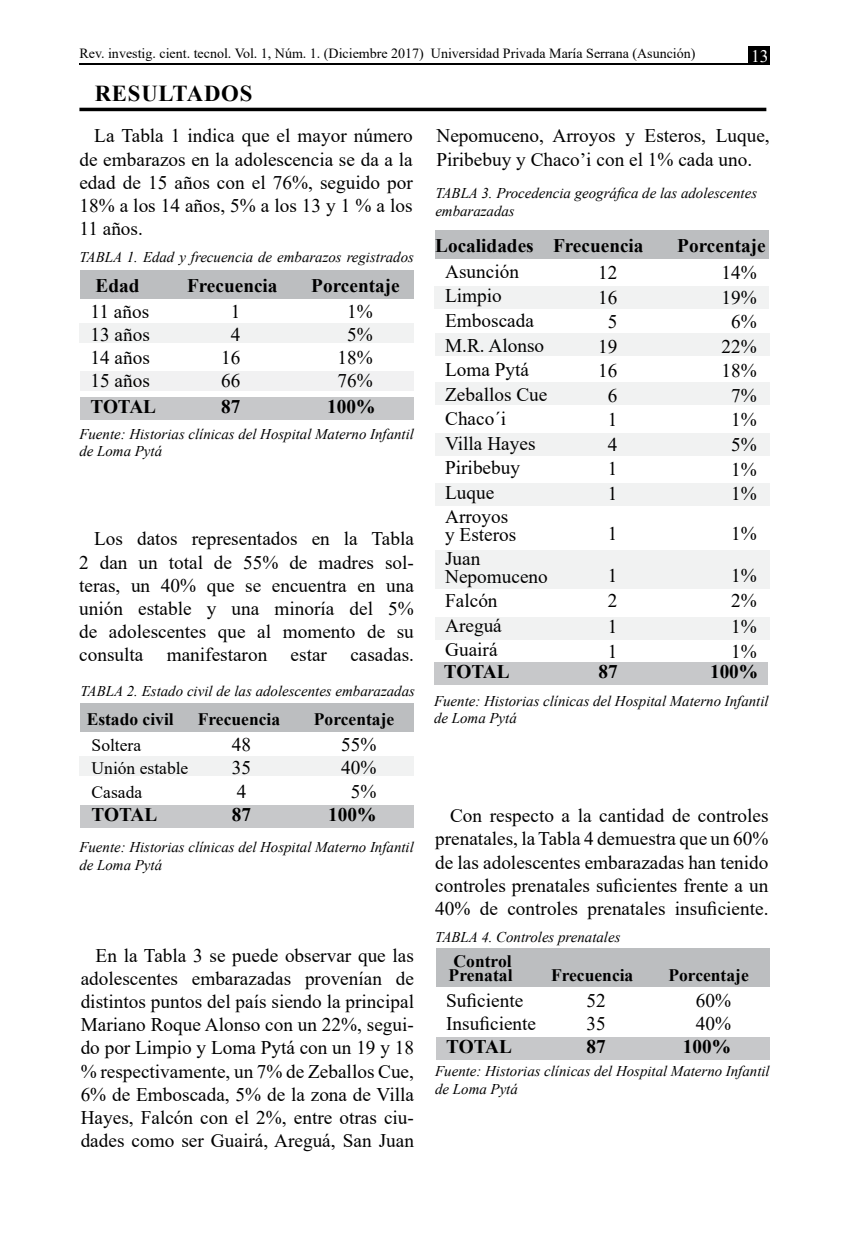
<style>
.page{position:relative;width:844px;height:1241px;background:#fff}
.page>*{position:absolute;margin:0;border:0;box-sizing:border-box;transform-origin:0 0}
.t1{font:700 22.75px "Times New Roman";letter-spacing:.035em;color:#000}
.t2{font:19.25px/24.5px "Times New Roman";color:#000}
.t3{font:700 19.25px "Times New Roman";color:#000}
.t4{font:700 17.5px/14px "Times New Roman";color:#000}
.t5{font:17.5px "Times New Roman";color:#000}
.t6{font:17.5px "Times New Roman";color:#fff}
.t7{font:italic 14.88px/17.8px "Times New Roman";color:#000}
.t8{font:14px "Times New Roman";color:#000}
</style>
<div class="page">
<hr style="left:79px;top:63px;width:690px;height:2px;background:#000">
<div style="left:748px;top:46px;width:21px;height:17px;background:#000"></div>
<div style="left:79px;top:108px;width:687px;height:3px;border:2px solid #000"></div>
<div style="left:80px;top:371px;width:334px;height:20px;background:#f1f1f2"></div>
<div style="left:79px;top:323px;width:335px;height:20px;background:#f1f2f2"></div>
<div style="left:80px;top:270px;width:334px;height:28px;background:#bcbec0"></div>
<div style="left:81px;top:397px;width:333px;height:23px;background:#c7c8ca"></div>
<div style="left:434px;top:286px;width:334px;height:23px;background:#f1f2f2"></div>
<div style="left:435px;top:333px;width:334px;height:23px;background:#f1f2f2"></div>
<div style="left:435px;top:382px;width:334px;height:23px;background:#f1f2f2"></div>
<div style="left:435px;top:432px;width:334px;height:23px;background:#f1f2f2"></div>
<div style="left:435px;top:483px;width:334px;height:22px;background:#f1f2f2"></div>
<div style="left:435px;top:616px;width:334px;height:23px;background:#f1f2f2"></div>
<div style="left:435px;top:550px;width:334px;height:39px;background:#f1f2f2"></div>
<div style="left:435px;top:230px;width:333px;height:28px;background:#bcbec0"></div>
<div style="left:434px;top:662px;width:333px;height:23px;background:#c7c8ca"></div>
<div style="left:79px;top:756px;width:335px;height:20px;background:#f1f2f2"></div>
<div style="left:80px;top:703px;width:334px;height:28px;background:#bcbec0"></div>
<div style="left:80px;top:805px;width:334px;height:23px;background:#c7c8ca"></div>
<div style="left:436px;top:948px;width:333px;height:39px;background:#bcbec0"></div>
<div style="left:436px;top:1036px;width:333px;height:23px;background:#c7c8ca"></div>
<p class="t8" style="left:79px;top:43px;width:617px">Rev. investig. cient. tecnol. Vol. 1, Núm. 1. (Diciembre 2017) Universidad Privada María Serrana (Asunción)</p>
<p class="t1" style="left:95px;top:77px;width:159px">RESULTADOS</p>
<p class="t6" style="left:750px;top:44px;width:19px">13</p>
<p class="t2" style="left:79px;top:124px;width:335px;line-height:23.1px;text-align:justify;text-indent:15px">La Tabla 1 indica que el mayor número de embarazos en la adolescencia se da a la edad de 15 años con el 76%, seguido por 18% a los 14 años, 5% a los 13 y 1 % a los 11 años.</p>
<p class="t7" style="left:79px;top:247px;width:336px">TABLA 1. Edad y frecuencia de embarazos registrados</p>
<p class="t3" style="left:95px;top:272px;width:45px">Edad</p>
<p class="t3" style="left:187px;top:272px;width:92px">Frecuencia</p>
<p class="t3" style="left:311px;top:272px;width:90px">Porcentaje</p>
<p class="t2" style="left:90px;top:299px;width:60px">11 años</p>
<p class="t2" style="left:231px;top:299px;width:11px">1</p>
<p class="t2" style="left:347px;top:299px;width:27px">1%</p>
<p class="t2" style="left:90px;top:322px;width:61px">13 años</p>
<p class="t2" style="left:231px;top:322px;width:11px">4</p>
<p class="t2" style="left:347px;top:322px;width:27px">5%</p>
<p class="t2" style="left:90px;top:345px;width:61px">14 años</p>
<p class="t2" style="left:221px;top:345px;width:21px">16</p>
<p class="t2" style="left:337px;top:345px;width:37px">18%</p>
<p class="t2" style="left:90px;top:368px;width:61px">15 años</p>
<p class="t2" style="left:221px;top:368px;width:21px">66</p>
<p class="t2" style="left:337px;top:368px;width:37px">76%</p>
<p class="t3" style="left:90px;top:392px;width:67px">TOTAL</p>
<p class="t3" style="left:221px;top:392px;width:21px">87</p>
<p class="t3" style="left:327px;top:392px;width:50px">100%</p>
<p class="t7" style="left:79px;top:424px;width:336px">Fuente: Historias clínicas del Hospital Materno Infantil de Loma Pytá</p>
<p class="t2" style="left:79px;top:527px;width:336px;line-height:23.1px;text-align:justify;text-indent:15px">Los datos representados en la Tabla 2 dan un total de 55% de madres sol&shy;teras, un 40% que se encuentra en una unión estable y una minoría del 5% de adolescentes que al momento de su consulta manifestaron estar casadas.</p>
<p class="t7" style="left:80px;top:682px;width:336px">TABLA 2. Estado civil de las adolescentes embarazadas</p>
<p class="t4" style="left:87px;top:711px;width:195px">Estado civil Frecuencia</p>
<p class="t4" style="left:314px;top:711px;width:82px">Porcentaje</p>
<p class="t5" style="left:92px;top:733px;width:51px">Soltera</p>
<p class="t2" style="left:232px;top:731px;width:21px">48</p>
<p class="t2" style="left:341px;top:731px;width:37px">55%</p>
<p class="t5" style="left:92px;top:756px;width:98px">Unión estable</p>
<p class="t2" style="left:232px;top:755px;width:21px">35</p>
<p class="t2" style="left:341px;top:755px;width:37px">40%</p>
<p class="t5" style="left:92px;top:779px;width:52px">Casada</p>
<p class="t2" style="left:237px;top:778px;width:11px">4</p>
<p class="t2" style="left:350px;top:778px;width:27px">5%</p>
<p class="t3" style="left:92px;top:800px;width:67px">TOTAL</p>
<p class="t3" style="left:232px;top:800px;width:21px">87</p>
<p class="t3" style="left:328px;top:800px;width:50px">100%</p>
<p class="t7" style="left:79px;top:837px;width:336px">Fuente: Historias clínicas del Hospital Materno Infantil de Loma Pytá</p>
<p class="t2" style="left:81px;top:943px;width:335px;line-height:23.1px;text-align:justify;text-indent:15px">En la Tabla 3 se puede observar que las adolescentes embarazadas provenían de distintos puntos del país siendo la principal Mariano Roque Alonso con un 22%, segui&shy;do por Limpio y Loma Pytá con un 19 y 18 % respectivamente, un 7% de Zeballos Cue, 6% de Emboscada, 5% de la zona de Villa Hayes, Falcón con el 2%, entre otras ciu&shy;dades como ser Guairá, Areguá, San Juan</p>
<p class="t2" style="left:436px;top:124px;width:335px;line-height:23.1px">Nepomuceno, Arroyos y Esteros, Luque,<br>Piribebuy y Chaco’i con el 1% cada uno.</p>
<p class="t7" style="left:435px;top:184px;width:323px">TABLA 3. Procedencia geográfica de las adolescentes embarazadas</p>
<p class="t3" style="left:435px;top:232px;width:210px">Localidades Frecuencia</p>
<p class="t3" style="left:677px;top:232px;width:90px">Porcentaje</p>
<p class="t2" style="left:445px;top:258px;width:104px">Asunción<br>Limpio<br>Emboscada<br>M.R. Alonso<br>Loma Pytá<br>Zeballos Cue<br>Chaco´i<br>Villa Hayes<br>Piribebuy<br>Luque<br>Arroyos</p>
<p class="t2" style="left:445px;top:521px;width:73px">y Esteros<br>Juan</p>
<p class="t2" style="left:445px;top:563px;width:104px">Nepomuceno<br>Falcón<br>Areguá<br>Guairá</p>
<p class="t2" style="left:598px;top:260px;width:21px;text-align:center">12<br>16<br>5<br>19<br>16<br>6<br>1<br>4<br>1<br>1</p>
<p class="t2" style="left:607px;top:512px;width:11px;line-height:42px">1<br>1</p>
<p class="t2" style="left:607px;top:586px;width:11px;line-height:26.2px">2<br>1</p>
<p class="t2" style="left:607px;top:638px;width:11px">1</p>
<p class="t2" style="left:721px;top:260px;width:37px;text-align:center">14%<br>19%<br>6%<br>22%<br>18%<br>7%<br>1%<br>5%<br>1%<br>1%</p>
<p class="t2" style="left:731px;top:512px;width:27px;line-height:42px">1%<br>1%</p>
<p class="t2" style="left:731px;top:586px;width:27px;line-height:26.2px">2%<br>1%</p>
<p class="t2" style="left:731px;top:638px;width:27px">1%</p>
<p class="t3" style="left:444px;top:657px;width:67px">TOTAL</p>
<p class="t3" style="left:598px;top:657px;width:21px">87</p>
<p class="t3" style="left:709px;top:657px;width:50px">100%</p>
<p class="t7" style="left:434px;top:691px;width:336px">Fuente: Historias clínicas del Hospital Materno Infantil de Loma Pytá</p>
<p class="t2" style="left:435px;top:803px;width:335px;line-height:23.1px;text-align:justify;text-indent:15px">Con respecto a la cantidad de controles prenatales, la Tabla 4 demuestra que un 60% de las adolescentes embarazadas han tenido controles prenatales suficientes frente a un 40% de controles prenatales insuficiente.</p>
<p class="t7" style="left:435px;top:927px;width:187px">TABLA 4. Controles prenatales</p>
<p class="t4" style="left:448px;top:953px;width:65px">Control<br>Prenatal</p>
<p class="t4" style="left:551px;top:967px;width:84px">Frecuencia</p>
<p class="t4" style="left:668px;top:967px;width:82px">Porcentaje</p>
<p class="t2" style="left:446px;top:987px;width:78px">Suficiente</p>
<p class="t2" style="left:586px;top:987px;width:21px">52</p>
<p class="t2" style="left:695px;top:987px;width:37px">60%</p>
<p class="t2" style="left:446px;top:1010px;width:91px">Insuficiente</p>
<p class="t2" style="left:586px;top:1010px;width:21px">35</p>
<p class="t2" style="left:695px;top:1010px;width:37px">40%</p>
<p class="t3" style="left:446px;top:1032px;width:67px">TOTAL</p>
<p class="t3" style="left:586px;top:1032px;width:21px">87</p>
<p class="t3" style="left:682px;top:1032px;width:50px">100%</p>
<p class="t7" style="left:435px;top:1061px;width:336px">Fuente: Historias clínicas del Hospital Materno Infantil de Loma Pytá</p>
</div>
